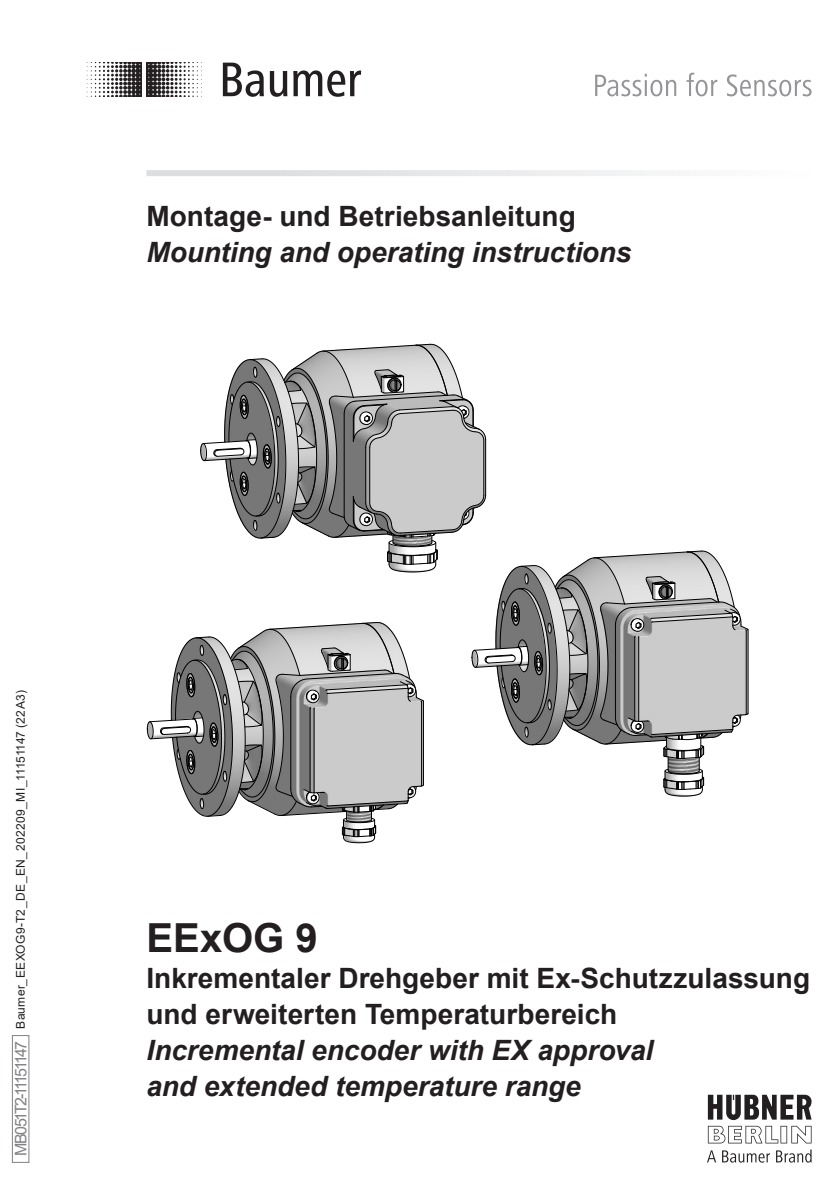
<style>
.page{position:relative;width:840px;height:1191px;background:#fff}
.page>*{position:absolute;margin:0;border:0;box-sizing:border-box;transform-origin:0 0}
.t1{font:700 40px "Arial";letter-spacing:-.005em;color:#231f20}
.t2{font:700 28px/36px "Arial";color:#231f20}
.t3{font:italic 700 28px/36px "Arial";color:#231f20}
.t4{font:12px "Arial";letter-spacing:.02em;color:#231f20}
.s1{font-size:16px;color:#808285}
</style>
<div class="page">
<div style="left:12px;top:1035px;width:17px;height:127px;border:1px solid #808285"></div>
<svg style="left:223px;top:63px;width:41px;height:34px"></svg>
<svg style="left:270px;top:71px;width:17px;height:26px"></svg>
<svg style="left:293px;top:70px;width:68px;height:27px"></svg>
<svg style="left:87px;top:62px;width:115px;height:35px"></svg>
<svg style="left:146px;top:170px;width:512px;height:6px;fill:#e5e6e8"></svg>
<svg style="left:595px;top:74px;width:81px;height:22px"></svg>
<svg style="left:686px;top:73px;width:31px;height:23px"></svg>
<svg style="left:727px;top:74px;width:84px;height:22px"></svg>
<svg style="left:707px;top:1094px;width:104px;height:68px"></svg>
<svg style="left:147px;top:344px;width:601px;height:499px"></svg>
<p class="t2" style="left:146px;top:198px;width:430px">Montage- und Betriebsanleitung</p>
<p class="t3" style="left:146px;top:235px;width:486px">Mounting and operating instructions</p>
<p class="t4" style="left:12px;top:1156px;width:467px;rotate:-90deg"><span class="s1">MB051T2 - 11151147</span> Baumer_EEXOG9-T2_DE_EN_202209_MI_11151147 (22A3)</p>
<h1 class="t1" style="left:146px;top:910px;width:173px">EExOG 9</h1>
<p class="t2" style="left:146px;top:960px;width:664px">Inkrementaler Drehgeber mit Ex-Schutzzulassung und erweiterten Temperaturbereich</p>
<p class="t3" style="left:146px;top:1033px;width:508px">Incremental encoder with EX approval and extended temperature range</p>
</div>
